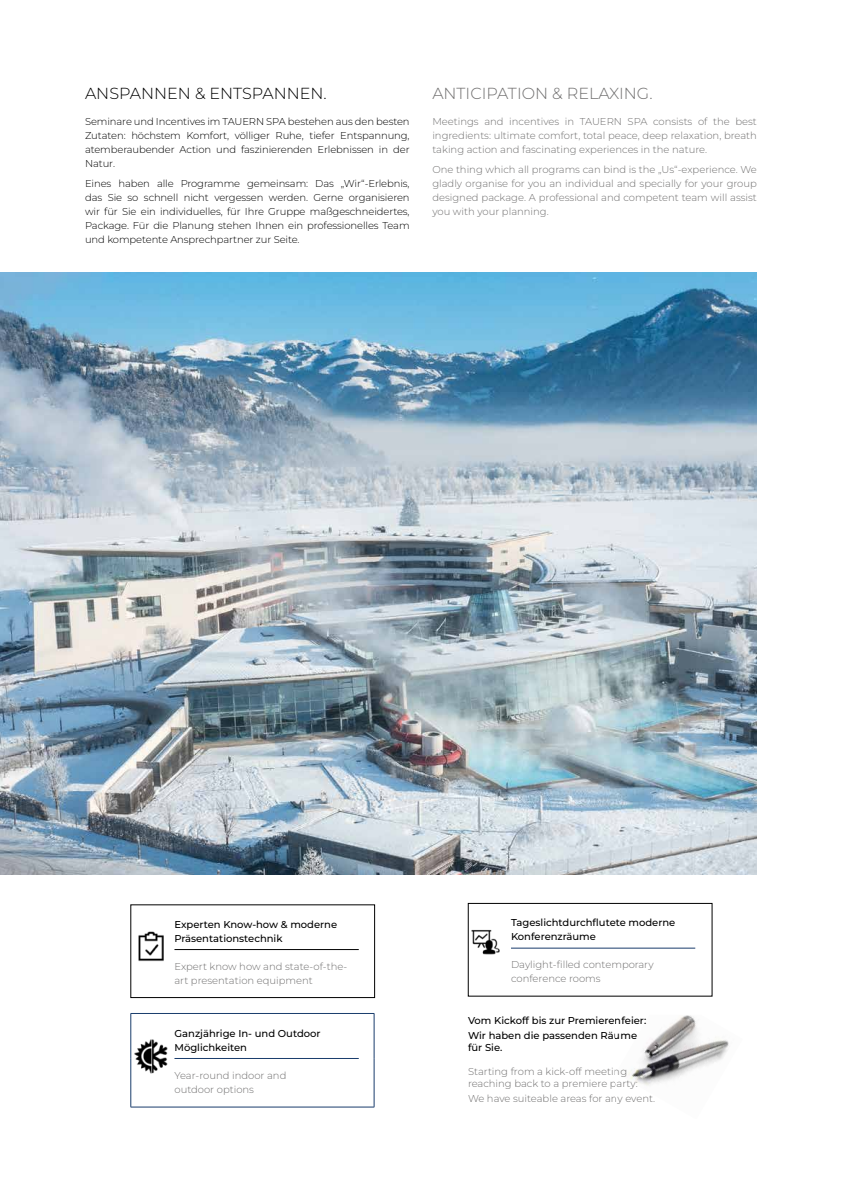
<style>
.page{position:relative;width:842px;height:1191px;background:#fff}
.page>*{position:absolute;margin:0;border:0;box-sizing:border-box;transform-origin:0 0}
.t1{font:300 16px "Montserrat";color:#706f6f}
.t2{font:300 16px "Montserrat";color:#000}
.t3{font:300 10px/14px "Montserrat";color:#706f6f}
.t4{font:300 10px/14px "Montserrat";letter-spacing:-.01em;color:#000;text-align:justify}
.t5{font:500 10px/14px "Montserrat";color:#000}
</style>
<div class="page">
<img style="left:0;top:272px;width:757px;height:602px">
<img style="left:138px;top:931px;width:26px;height:31px">
<hr style="left:174px;top:949px;width:185px;height:1px;background:#000">
<hr style="left:174px;top:1058px;width:185px;height:1px;background:#193c6c">
<hr style="left:131px;top:1013px;width:243px;height:1px;background:#193c6c">
<hr style="left:131px;top:1013px;width:1px;height:45px;background:#193c6c">
<hr style="left:374px;top:1013px;width:1px;height:45px;background:#193c6c">
<hr style="left:131px;top:1058px;width:1px;height:48px;background:#193c6c">
<hr style="left:374px;top:1058px;width:1px;height:48px;background:#193c6c">
<hr style="left:131px;top:1106px;width:243px;height:1px;background:#193c6c">
<img style="left:130px;top:1026px;width:38px;height:48px">
<div style="left:468px;top:903px;width:244px;height:93px;border:1px solid #000"></div>
<hr style="left:511px;top:948px;width:184px;height:1px;background:#193c6c">
<img style="left:471px;top:929px;width:29px;height:25px">
<img style="left:628px;top:1015px;width:101px;height:71px">
<h1 class="t2" style="left:85px;top:83px;width:243px">ANSPANNEN &amp; ENTSPANNEN.</h1>
<p class="t4" style="left:85px;top:114px;width:326px">Seminare und Incentives im TAUERN SPA bestehen aus den besten Zutaten: höchstem Komfort, völliger Ruhe, tiefer Entspannung, atemberaubender Action und faszinierenden Erlebnissen in der Natur.</p>
<p class="t4" style="left:85px;top:176px;width:326px">Eines haben alle Programme gemeinsam: Das „Wir“-Erlebnis, das Sie so schnell nicht vergessen werden. Gerne organisieren wir für Sie ein individuelles, für Ihre Gruppe maßgeschneidertes, Package. Für die Planung stehen Ihnen ein professionelles Team und kompetente Ansprechpartner zur Seite.</p>
<h1 class="t1" style="left:432px;top:83px;width:222px">ANTICIPATION &amp; RELAXING.</h1>
<p class="t3" style="left:432px;top:114px;width:326px;text-align:justify">Meetings and incentives in TAUERN SPA consists of the best ingredients: ultimate comfort, total peace, deep relaxation, breath taking action and fascinating experiences in the nature.</p>
<p class="t3" style="left:432px;top:162px;width:326px;text-align:justify">One thing which all programs can bind is the „Us“-experience. We gladly organise for you an individual and specially for your group designed package. A professional and competent team will assist you with your planning.</p>
<p class="t5" style="left:174px;top:917px;width:164px">Experten Know-how &amp; moderne<br>Präsentationstechnik</p>
<p class="t3" style="left:174px;top:959px;width:174px">Expert know how and state-of-the&shy;art presentation equipment</p>
<p class="t5" style="left:174px;top:1025px;width:148px">Ganzjährige In- und Outdoor<br>Möglichkeiten</p>
<p class="t3" style="left:174px;top:1067px;width:113px">Year-round indoor and outdoor options</p>
<p class="t5" style="left:511px;top:915px;width:166px">Tageslichtdurchflutete moderne<br>Konferenzräume</p>
<p class="t3" style="left:511px;top:957px;width:144px">Daylight-filled contemporary conference rooms</p>
<p class="t5" style="left:468px;top:1013px;width:180px;line-height:14.8px">Vom Kickoff bis zur Premierenfeier:<br>Wir haben die passenden Räume</p>
<p class="t5" style="left:468px;top:1040px;width:36px">für Sie.</p>
<p class="t3" style="left:468px;top:1065px;width:171px;line-height:12px">Starting from a kick-off meeting reaching back to a premiere party:</p>
<p class="t3" style="left:468px;top:1091px;width:189px">We have suiteable areas for any event.</p>
</div>
